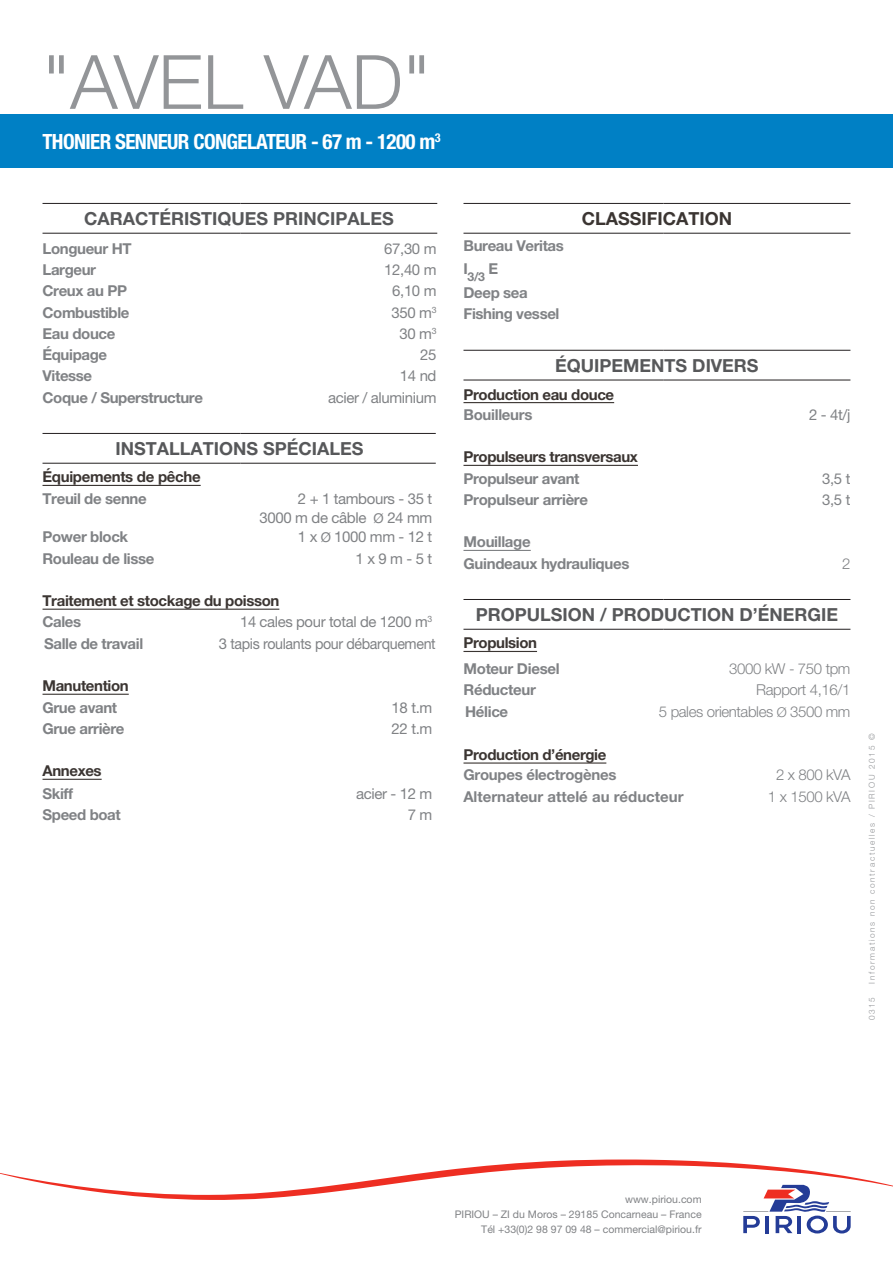
<style>
.page{position:relative;width:893px;height:1263px;background:#fff}
.page>*{position:absolute;margin:0;border:0;box-sizing:border-box;transform-origin:0 0}
.t1{font:300 75px "Helvetica Neue LT Pro";color:#939598}
.t2{font:700 condensed 21px "Helvetica Neue LT Pro";letter-spacing:-.03em;color:#fff}
.t3{font:700 18px "Helvetica Neue LT Pro";color:#57585a}
.t4{font:700 18px "Helvetica Neue LT Pro";color:#3b3532}
.t5{font:700 15px/22.4px "Helvetica Neue LT Pro";letter-spacing:-.025em;color:#808285}
.t6{font:15px/19.5px "Helvetica Neue LT Pro";letter-spacing:-.025em;color:#808285;text-align:right}
.t7{font:700 15px "Helvetica Neue LT Pro";letter-spacing:-.025em;color:#3b3532}
.t8{font:300 15px "Helvetica Neue LT Pro";letter-spacing:-.025em;color:#808285}
.t9{font:700 15px "Helvetica Neue LT Pro";color:#808285}
.t10{font:700 12.3px "Helvetica Neue LT Pro";color:#808285}
.t11{font:10.5px/15px "Helvetica Neue LT Pro";color:#808285;text-align:right}
.t12{font:300 8.25px "Helvetica Neue LT Pro";letter-spacing:.2em;color:#939598}
.s1{font-size:13.5px}
</style>
<div class="page">
<hr style="left:43px;top:203px;width:193px;height:1px;background:#231f20">
<hr style="left:241px;top:203px;width:196px;height:1px;background:#231f20">
<hr style="left:43px;top:233px;width:193px;height:1px;background:#231f20">
<hr style="left:241px;top:233px;width:196px;height:1px;background:#231f20">
<hr style="left:43px;top:433px;width:193px;height:1px;background:#231f20">
<hr style="left:241px;top:433px;width:195px;height:1px;background:#231f20">
<hr style="left:43px;top:463px;width:193px;height:1px;background:#231f20">
<hr style="left:241px;top:463px;width:195px;height:1px;background:#231f20">
<hr style="left:43px;top:485px;width:158px;height:1px;background:#3b3532">
<hr style="left:43px;top:609px;width:236px;height:1px;background:#3b3532">
<hr style="left:43px;top:694px;width:86px;height:1px;background:#3b3532">
<hr style="left:43px;top:779px;width:59px;height:1px;background:#3b3532">
<hr style="left:463px;top:203px;width:200px;height:1px;background:#231f20">
<hr style="left:663px;top:203px;width:187px;height:1px;background:#231f20">
<hr style="left:463px;top:233px;width:200px;height:1px;background:#231f20">
<hr style="left:663px;top:233px;width:187px;height:1px;background:#231f20">
<hr style="left:463px;top:350px;width:200px;height:1px;background:#231f20">
<hr style="left:663px;top:350px;width:187px;height:1px;background:#231f20">
<hr style="left:463px;top:380px;width:200px;height:1px;background:#231f20">
<hr style="left:663px;top:380px;width:187px;height:1px;background:#231f20">
<hr style="left:463px;top:599px;width:200px;height:1px;background:#231f20">
<hr style="left:663px;top:599px;width:187px;height:1px;background:#231f20">
<hr style="left:463px;top:629px;width:200px;height:1px;background:#231f20">
<hr style="left:663px;top:629px;width:187px;height:1px;background:#231f20">
<hr style="left:463px;top:402px;width:151px;height:1px;background:#3b3532">
<hr style="left:463px;top:465px;width:175px;height:1px;background:#3b3532">
<hr style="left:463px;top:550px;width:68px;height:1px;background:#808285">
<hr style="left:463px;top:651px;width:74px;height:1px;background:#3b3532">
<hr style="left:463px;top:762px;width:143px;height:2px;background:#3b3532">
<svg style="left:0;top:1159px;width:893px;height:74px"></svg>
<div style="left:0;top:115px;width:893px;height:53px;background:#0080c5"></div>
<h1 class="t1" style="left:43px;top:36px;width:390px">"AVEL VAD"</h1>
<h2 class="t2" style="left:43px;top:129px;width:400px">THONIER SENNEUR CONGELATEUR - 67 m - 1200 m<sup>3</sup></h2>
<p class="t3" style="left:84px;top:207px;width:311px">CARACTÉRISTIQUES PRINCIPALES</p>
<p class="t5" style="left:43px;top:237px;width:91px">Longueur HT</p>
<p class="t6" style="left:384px;top:238px;width:54px">67,30 m</p>
<p class="t5" style="left:43px;top:258px;width:55px">Largeur</p>
<p class="t6" style="left:384px;top:260px;width:54px">12,40 m</p>
<p class="t5" style="left:43px;top:279px;width:86px">Creux au PP</p>
<p class="t6" style="left:392px;top:281px;width:46px">6,10 m</p>
<p class="t5" style="left:43px;top:301px;width:89px">Combustible</p>
<p class="t6" style="left:392px;top:302px;width:46px">350 m<sup>3</sup></p>
<p class="t5" style="left:43px;top:322px;width:74px">Eau douce</p>
<p class="t6" style="left:399px;top:324px;width:39px">30 m<sup>3</sup></p>
<p class="t5" style="left:43px;top:343px;width:66px">Équipage</p>
<p class="t6" style="left:420px;top:345px;width:18px">25</p>
<p class="t5" style="left:43px;top:364px;width:51px">Vitesse</p>
<p class="t6" style="left:400px;top:366px;width:38px">14 nd</p>
<p class="t5" style="left:43px;top:386px;width:162px">Coque / Superstructure</p>
<p class="t6" style="left:328px;top:387px;width:110px">acier / aluminium</p>
<p class="t3" style="left:115px;top:437px;width:250px">INSTALLATIONS SPÉCIALES</p>
<p class="t7" style="left:43px;top:468px;width:160px">Équipements de pêche</p>
<p class="t5" style="left:43px;top:487px;width:106px">Treuil de senne</p>
<p class="t6" style="left:260px;top:488px;width:174px">2 + 1 tambours - 35 t<br>3000 m de câble <span class="s1">Ø</span> 24 mm</p>
<p class="t5" style="left:43px;top:525px;width:87px">Power block</p>
<p class="t6" style="left:298px;top:527px;width:136px">1 x <span class="s1">Ø</span> 1000 mm - 12 t</p>
<p class="t5" style="left:43px;top:547px;width:113px">Rouleau de lisse</p>
<p class="t6" style="left:356px;top:548px;width:78px">1 x 9 m - 5 t</p>
<p class="t7" style="left:43px;top:591px;width:238px">Traitement et stockage du poisson</p>
<p class="t5" style="left:43px;top:611px;width:40px">Cales</p>
<p class="t6" style="left:240px;top:612px;width:194px">14 cales pour total de 1200 m<sup>3</sup></p>
<p class="t5" style="left:44px;top:632px;width:101px">Salle de travail</p>
<p class="t6" style="left:219px;top:633px;width:218px">3 tapis roulants pour débarquement</p>
<p class="t7" style="left:43px;top:677px;width:88px">Manutention</p>
<p class="t5" style="left:43px;top:696px;width:76px">Grue avant</p>
<p class="t6" style="left:392px;top:697px;width:42px">18 t.m</p>
<p class="t5" style="left:43px;top:717px;width:83px">Grue arrière</p>
<p class="t6" style="left:392px;top:718px;width:42px">22 t.m</p>
<p class="t7" style="left:43px;top:762px;width:61px">Annexes</p>
<p class="t5" style="left:43px;top:782px;width:32px">Skiff</p>
<p class="t6" style="left:356px;top:783px;width:78px">acier - 12 m</p>
<p class="t5" style="left:43px;top:803px;width:80px">Speed boat</p>
<p class="t6" style="left:408px;top:804px;width:26px">7 m</p>
<p class="t4" style="left:582px;top:207px;width:25px">Classi</p>
<p class="t4" style="left:647px;top:207px;width:22px">fication</p>
<p class="t5" style="left:463px;top:234px;width:102px">Bureau Veritas<br>I</p>
<p class="t10" style="left:468px;top:269px;width:19px">3/3</p>
<p class="t5" style="left:463px;top:256px;width:66px;line-height:24.5px;text-align:center">E<br>Deep sea</p>
<p class="t5" style="left:463px;top:303px;width:97px">Fishing vessel</p>
<p class="t3" style="left:555px;top:354px;width:205px">ÉQUIPEMENTS DIVERS</p>
<p class="t7" style="left:463px;top:385px;width:152px">Production eau douce</p>
<p class="t5" style="left:463px;top:403px;width:70px">Bouilleurs</p>
<p class="t6" style="left:809px;top:405px;width:43px">2 - 4t/j</p>
<p class="t7" style="left:463px;top:448px;width:176px">Propulseurs transversaux</p>
<p class="t5" style="left:463px;top:467px;width:118px">Propulseur avant</p>
<p class="t6" style="left:822px;top:468px;width:30px">3,5 t</p>
<p class="t5" style="left:463px;top:488px;width:126px">Propulseur arrière</p>
<p class="t6" style="left:822px;top:490px;width:30px">3,5 t</p>
<p class="t5" style="left:463px;top:531px;width:167px;line-height:21.3px">Mouillage<br>Guindeaux hydrauliques</p>
<p class="t8" style="left:842px;top:554px;width:10px">2</p>
<p class="t3" style="left:476px;top:603px;width:364px">PROPULSION / PRODUCTION D’ÉNERGIE</p>
<p class="t7" style="left:463px;top:634px;width:75px">Propulsion</p>
<p class="t5" style="left:463px;top:657px;width:98px">Moteur Diesel</p>
<p class="t8" style="left:729px;top:659px;width:123px">3000 kW - 750 tpm</p>
<p class="t5" style="left:463px;top:678px;width:74px">Réducteur</p>
<p class="t8" style="left:756px;top:681px;width:96px">Rapport 4,16/1</p>
<p class="t5" style="left:465px;top:700px;width:45px">Hélice</p>
<p class="t8" style="left:659px;top:702px;width:193px">5 pales orientables <span class="s1">Ø</span> 3500 mm</p>
<p class="t7" style="left:463px;top:745px;width:144px">Production d’énergie</p>
<p class="t5" style="left:463px;top:763px;width:154px">Groupes électrogènes</p>
<p class="t8" style="left:776px;top:766px;width:76px">2 x 800 kVA</p>
<p class="t9" style="left:463px;top:787px;width:222px">Alternateur attelé au réducteur</p>
<p class="t8" style="left:768px;top:787px;width:84px">1 x 1500 kVA</p>
<p class="t12" style="left:867px;top:984px;width:251px;rotate:-90deg">Informations non contractuelles / PIRIOU 2015 ©</p>
<p class="t12" style="left:867px;top:1020px;width:25px;rotate:-90deg">0315</p>
<p class="t11" style="left:455px;top:1192px;width:248px">www.piriou.com<br>PIRIOU – ZI du Moros – 29185 Concarneau – France<br>Tél +33(0)2 98 97 09 48 – commercial@piriou.fr</p>
</div>
